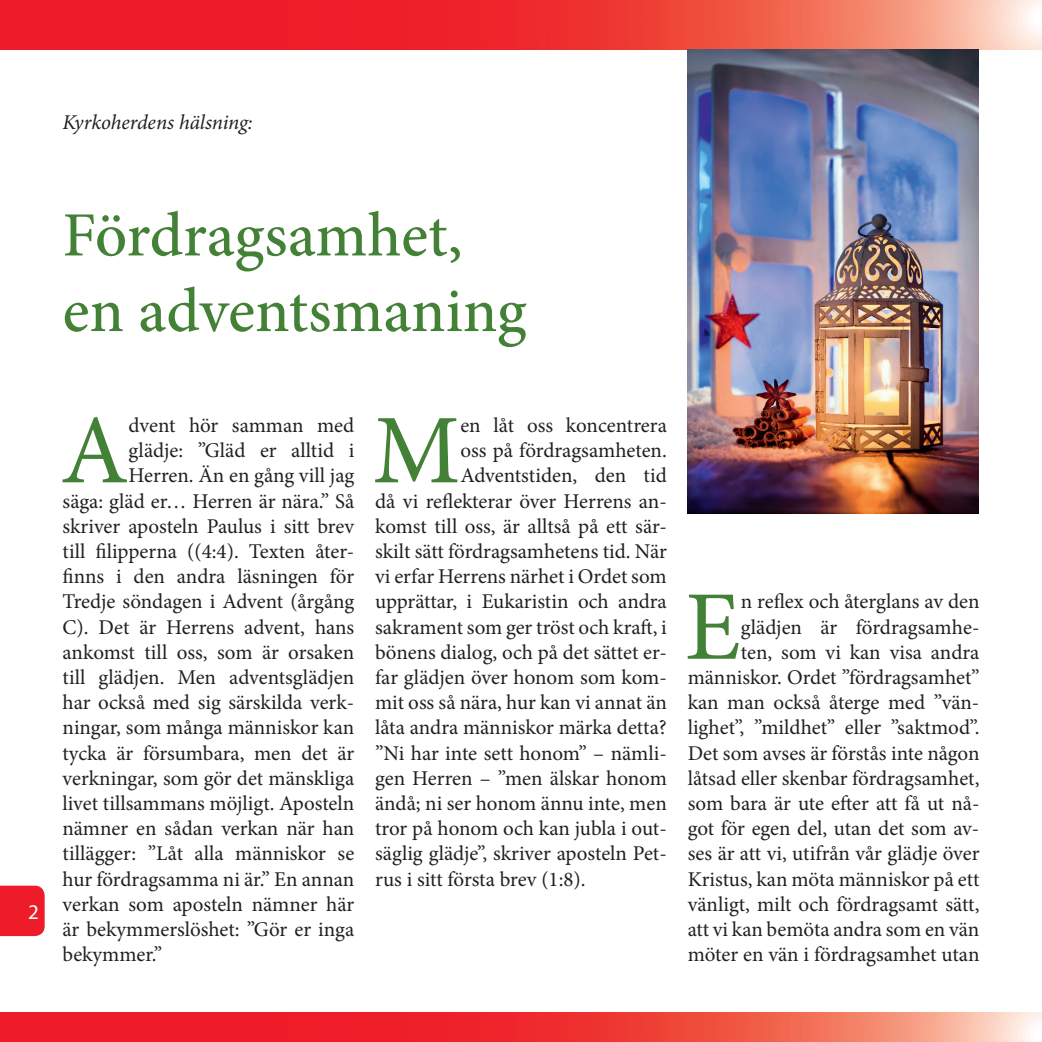
<style>
.page{position:relative;width:1042px;height:1042px;background:#fff}
.page>*{position:absolute;margin:0;border:0;box-sizing:border-box;transform-origin:0 0}
.t1{font:98.52px "Minion Pro";color:#438136}
.t2{font:500 63px/75.6px "Minion Pro";color:#438136}
.t3{font:21px/25.2px "Minion Pro";letter-spacing:-.005em;color:#231f20;text-align:right}
.t4{font:italic 21px "Minion Pro";letter-spacing:-.01em;color:#231f20}
.t5{font:21px "Myriad Pro";color:#fff}
</style>
<div class="page">
<svg style="left:0;top:0;width:1042px;height:50px;background:#ef4845"></svg>
<svg style="left:0;top:1012px;width:1042px;height:30px;background:#f04846"></svg>
<img style="left:688px;top:50px;width:290px;height:463px">
<div style="left:0;top:885px;width:45px;height:51px;background:#ee1c28"></div>
<p class="t4" style="left:63px;top:108px;width:192px">Kyrkoherdens hälsning:</p>
<h2 class="t2" style="left:63px;top:198px;width:465px">Fördragsamhet, en adventsmaning</h2>
<p class="t5" style="left:28px;top:899px;width:12px">2</p>
<h1 class="t1" style="left:61px;top:385px;width:70px">A</h1>
<p class="t3" style="left:129px;top:413px;width:227px">dvent hör samman med</p>
<p class="t3" style="left:129px;top:438px;width:227px">glädje: ”Gläd er alltid i</p>
<p class="t3" style="left:129px;top:463px;width:227px">Herren. Än en gång vill jag</p>
<p class="t3" style="left:63px;top:488px;width:293px">säga: gläd er… Herren är nära.” Så</p>
<p class="t3" style="left:63px;top:513px;width:293px">skriver aposteln Paulus i sitt brev</p>
<p class="t3" style="left:63px;top:539px;width:293px">till filipperna ((4:4). Texten åter-</p>
<p class="t3" style="left:63px;top:564px;width:293px">finns i den andra läsningen för</p>
<p class="t3" style="left:63px;top:589px;width:293px">Tredje söndagen i Advent (årgång</p>
<p class="t3" style="left:63px;top:614px;width:293px">C). Det är Herrens advent, hans</p>
<p class="t3" style="left:63px;top:639px;width:293px">ankomst till oss, som är orsaken</p>
<p class="t3" style="left:63px;top:665px;width:293px">till glädjen. Men adventsglädjen</p>
<p class="t3" style="left:63px;top:690px;width:293px">har också med sig särskilda verk-</p>
<p class="t3" style="left:63px;top:715px;width:293px">ningar, som många människor kan</p>
<p class="t3" style="left:63px;top:740px;width:293px">tycka är försumbara, men det är</p>
<p class="t3" style="left:63px;top:765px;width:293px">verkningar, som gör det mänskliga</p>
<p class="t3" style="left:63px;top:791px;width:293px">livet tillsammans möjligt. Aposteln</p>
<p class="t3" style="left:63px;top:816px;width:293px">nämner en sådan verkan när han</p>
<p class="t3" style="left:63px;top:841px;width:293px">tillägger: ”Låt alla människor se</p>
<p class="t3" style="left:63px;top:866px;width:293px">hur fördragsamma ni är.” En annan</p>
<p class="t3" style="left:63px;top:891px;width:293px">verkan som aposteln nämner här</p>
<p class="t3" style="left:63px;top:917px;width:293px">är bekymmerslöshet: ”Gör er inga</p>
<p class="t3" style="left:63px;top:942px;width:101px">bekymmer.”</p>
<h1 class="t1" style="left:372px;top:385px;width:89px">M</h1>
<p class="t3" style="left:460px;top:413px;width:208px">en låt oss koncentrera</p>
<p class="t3" style="left:460px;top:438px;width:208px">oss på fördragsamheten.</p>
<p class="t3" style="left:460px;top:463px;width:208px">Adventstiden, den tid</p>
<p class="t3" style="left:375px;top:488px;width:293px">då vi reflekterar över Herrens an-</p>
<p class="t3" style="left:375px;top:513px;width:293px">komst till oss, är alltså på ett sär-</p>
<p class="t3" style="left:375px;top:539px;width:293px">skilt sätt fördragsamhetens tid. När</p>
<p class="t3" style="left:375px;top:564px;width:293px">vi erfar Herrens närhet i Ordet som</p>
<p class="t3" style="left:375px;top:589px;width:293px">upprättar, i Eukaristin och andra</p>
<p class="t3" style="left:375px;top:614px;width:293px">sakrament som ger tröst och kraft, i</p>
<p class="t3" style="left:375px;top:639px;width:293px">bönens dialog, och på det sättet er-</p>
<p class="t3" style="left:375px;top:665px;width:293px">far glädjen över honom som kom-</p>
<p class="t3" style="left:375px;top:690px;width:293px">mit oss så nära, hur kan vi annat än</p>
<p class="t3" style="left:375px;top:715px;width:293px">låta andra människor märka detta?</p>
<p class="t3" style="left:375px;top:740px;width:293px">”Ni har inte sett honom” – nämli-</p>
<p class="t3" style="left:375px;top:765px;width:293px">gen Herren – ”men älskar honom</p>
<p class="t3" style="left:375px;top:791px;width:293px">ändå; ni ser honom ännu inte, men</p>
<p class="t3" style="left:375px;top:816px;width:293px">tror på honom och kan jubla i out-</p>
<p class="t3" style="left:375px;top:841px;width:293px">säglig glädje”, skriver aposteln Pet-</p>
<p class="t3" style="left:375px;top:866px;width:212px">rus i sitt första brev (1:8).</p>
<p class="t3" style="left:688px;top:589px;width:293px">n reflex och återglans av den glädjen är fördragsamhe-<br>ten, som vi kan visa andra människor. Ordet ”fördragsamhet” kan man också återge med ”vän&shy;lighet”, ”mildhet” eller ”saktmod”.<br>Det som avses är förstås inte någon låtsad eller skenbar fördragsamhet, som bara är ute efter att få ut nå&shy;got för egen del, utan det som av&shy;ses är att vi, utifrån vår glädje över<br>Kristus, kan möta människor på ett vänligt, milt och fördragsamt sätt, att vi kan bemöta andra som en vän möter en vän i fördragsamhet utan</p>
<h1 class="t1" style="left:685px;top:561px;width:57px">E</h1>
</div>
